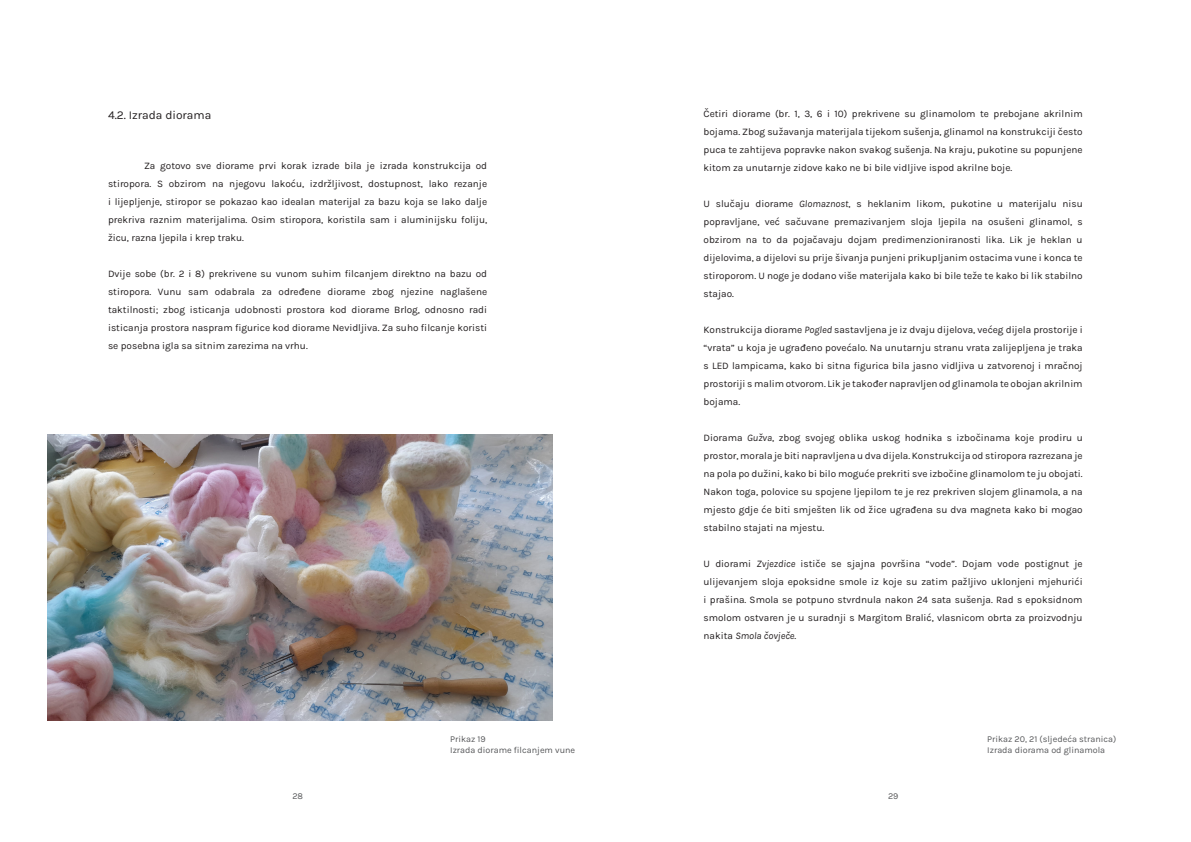
<style>
.page{position:relative;width:1191px;height:842px;background:#fff}
.page>*{position:absolute;margin:0;border:0;box-sizing:border-box;transform-origin:0 0}
.podnaslov{font:12px "Karla";color:#231f20}
.t1{font:10px/18px "Karla";color:#231f20;text-align:justify}
.t2{font:9px "Karla";color:#57585a}
.s1{font-style:italic}
</style>
<div class="page">
<img style="left:47px;top:434px;width:505px;height:287px">
<p class="podnaslov" style="left:108px;top:107px;width:105px">4.2. Izrada diorama</p>
<p class="t1" style="left:108px;top:156px;width:381px;text-indent:36px">Za gotovo sve diorame prvi korak izrade bila je izrada konstrukcija od stiropora. S obzirom na njegovu lakoću, izdržljivost, dostupnost, lako rezanje i lijepljenje, stiropor se pokazao kao idealan materijal za bazu koja se lako dalje prekriva raznim materijalima. Osim stiropora, koristila sam i aluminijsku foliju, žicu, razna ljepila i krep traku.</p>
<p class="t1" style="left:108px;top:264px;width:381px">Dvije sobe (br. 2 i 8) prekrivene su vunom suhim filcanjem direktno na bazu od stiropora. Vunu sam odabrala za određene diorame zbog njezine naglašene taktilnosti; zbog isticanja udobnosti prostora kod diorame Brlog, odnosno radi isticanja prostora naspram figurice kod diorame Nevidljiva. Za suho filcanje koristi se posebna igla sa sitnim zarezima na vrhu.</p>
<p class="t2" style="left:450px;top:733px;width:37px">Prikaz 19</p>
<p class="t2" style="left:450px;top:744px;width:126px">Izrada diorame filcanjem vune</p>
<p class="t1" style="left:703px;top:105px;width:381px">Četiri diorame (br. 1, 3, 6 i 10) prekrivene su glinamolom te prebojane akrilnim bojama. Zbog sužavanja materijala tijekom sušenja, glinamol na konstrukciji često puca te zahtijeva popravke nakon svakog sušenja. Na kraju, pukotine su popunjene kitom za unutarnje zidove kako ne bi bile vidljive ispod akrilne boje.</p>
<p class="t1" style="left:703px;top:195px;width:381px">U slučaju diorame <span class="s1">Glomaznost</span>, s heklanim likom, pukotine u materijalu nisu popravljane, već sačuvane premazivanjem sloja ljepila na osušeni glinamol, s obzirom na to da pojačavaju dojam predimenzioniranosti lika. Lik je heklan u dijelovima, a dijelovi su prije šivanja punjeni prikupljanim ostacima vune i konca te stiroporom. U noge je dodano više materijala kako bi bile teže te kako bi lik stabilno stajao.</p>
<p class="t1" style="left:703px;top:321px;width:381px">Konstrukcija diorame <span class="s1">Pogled</span> sastavljena je iz dvaju dijelova, većeg dijela prostorije i “vrata” u koja je ugrađeno povećalo. Na unutarnju stranu vrata zalijepljena je traka s LED lampicama, kako bi sitna figurica bila jasno vidljiva u zatvorenoj i mračnoj prostoriji s malim otvorom. Lik je također napravljen od glinamola te obojan akrilnim bojama.</p>
<p class="t1" style="left:703px;top:429px;width:381px">Diorama <span class="s1">Gužva</span>, zbog svojeg oblika uskog hodnika s izbočinama koje prodiru u prostor, morala je biti napravljena u dva dijela. Konstrukcija od stiropora razrezana je na pola po dužini, kako bi bilo moguće prekriti sve izbočine glinamolom te ju obojati.<br>Nakon toga, polovice su spojene ljepilom te je rez prekriven slojem glinamola, a na mjesto gdje će biti smješten lik od žice ugrađena su dva magneta kako bi mogao stabilno stajati na mjestu.</p>
<p class="t1" style="left:703px;top:555px;width:381px">U diorami <span class="s1">Zvjezdice</span> ističe se sjajna površina “vode”. Dojam vode postignut je ulijevanjem sloja epoksidne smole iz koje su zatim pažljivo uklonjeni mjehurići i prašina. Smola se potpuno stvrdnula nakon 24 sata sušenja. Rad s epoksidnom smolom ostvaren je u suradnji s Margitom Bralić, vlasnicom obrta za proizvodnju nakita <span class="s1">Smola čovječe</span>.</p>
<p class="t2" style="left:987px;top:733px;width:130px">Prikaz 20, 21 (sljedeća stranica)</p>
<p class="t2" style="left:987px;top:744px;width:119px">Izrada diorama od glinamola</p>
<p class="t2" style="left:292px;top:790px;width:12px">28</p>
<p class="t2" style="left:888px;top:790px;width:12px">29</p>
</div>
